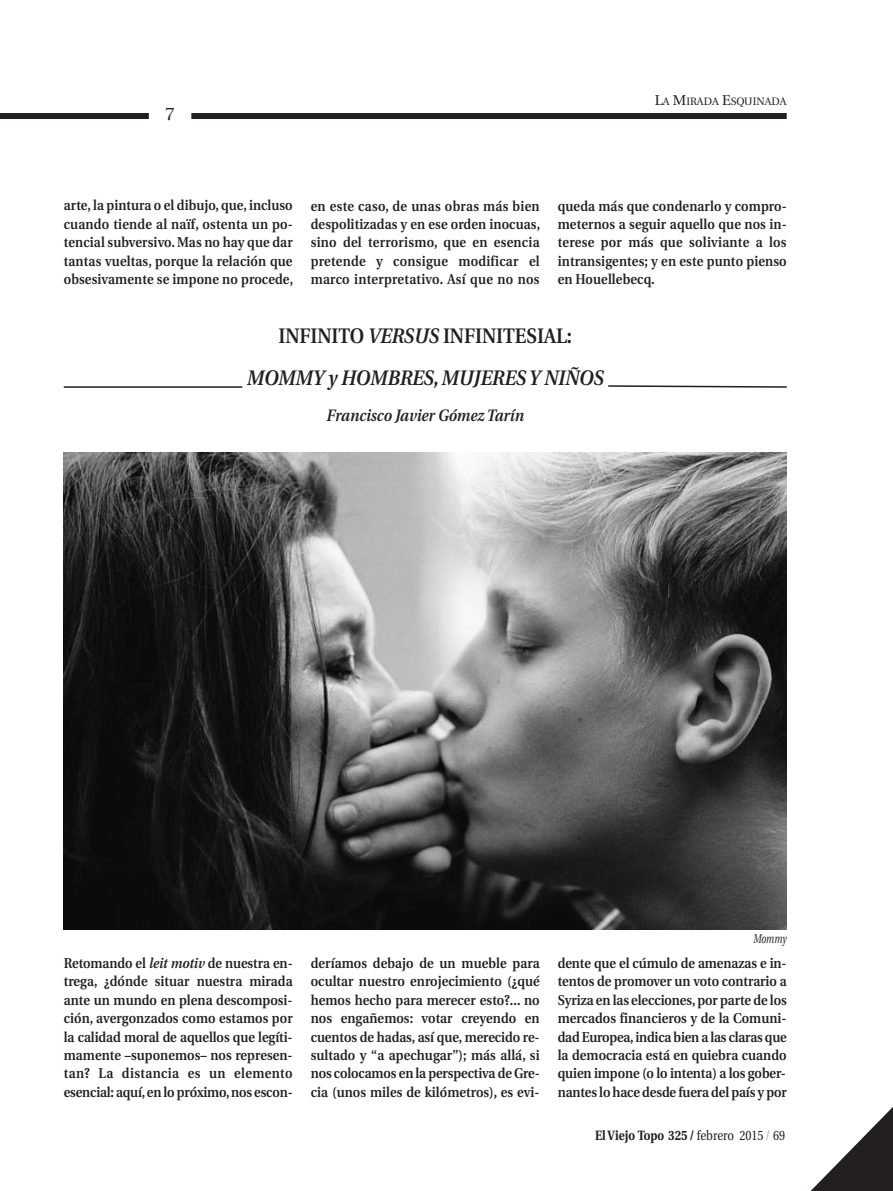
<style>
.page{position:relative;width:893px;height:1191px;background:#fff}
.page>*{position:absolute;margin:0;border:0;box-sizing:border-box;transform-origin:0 0}
.t1{font:italic 600 21px/42px "Utopia";letter-spacing:-.005em;color:#231f20;text-align:center;scale:.9 1}
.t2{font:18px "Utopia";color:#231f20}
.t3{font:italic 600 16.5px "Utopia";color:#231f20;scale:.9 1}
.t4{font:600 14.25px/18.5px "Utopia";letter-spacing:.01em;color:#231f20;text-align:justify;scale:.9 1}
.t5{font:700 13.5px "Utopia";color:#231f20;scale:.85 1}
.t6{font:italic 12.75px "Utopia";color:#231f20;scale:.7 1}
.t7{font:10.65px "Utopia";color:#231f20}
.s1{font-size:14.25px}
.s2{font-style:normal}
.s3{font-style:italic}
.s4{font-weight:400}
.s5{font-weight:400;color:#9d9fa2}
</style>
<div class="page">
<div style="left:191px;top:113px;width:596px;height:6px;background:#231f20"></div>
<svg style="left:810px;top:1107px;width:83px;height:84px"></svg>
<div style="left:0;top:113px;width:149px;height:6px;background:#231f20"></div>
<hr style="left:64px;top:386px;width:178px;height:2px;background:#231f20">
<svg style="left:608px;top:385px;width:179px;height:3px"></svg>
<img style="left:64px;top:452px;width:723px;height:477px">
<p class="t2" style="left:165px;top:107px;width:11px">7</p>
<p class="t7" style="left:655px;top:97px;width:133px"><span class="s1">L</span>A <span class="s1">M</span>IRADA <span class="s1">E</span>SQUINADA</p>
<p class="t4" style="left:64px;top:198px;width:256px">arte, la pintura o el dibujo, que, incluso cuando tiende al naïf, ostenta un po&shy;tencial subversivo. Mas no hay que dar tantas vueltas, porque la relación que obsesivamente se impone no procede,</p>
<p class="t4" style="left:311px;top:198px;width:256px">en este caso, de unas obras más bien despolitizadas y en ese orden inocuas, sino del terrorismo, que en esencia pretende y consigue modificar el marco interpretativo. Así que no nos</p>
<p class="t4" style="left:558px;top:198px;width:256px">queda más que condenarlo y compro&shy;meternos a seguir aquello que nos in&shy;terese por más que soliviante a los intransigentes; y en este punto pienso en Houellebecq.</p>
<h1 class="t1" style="left:247px;top:316px;width:398px"><span class="s2">INFINITO</span> VERSUS <span class="s2">INFINITESIAL:<br></span>MOMMY y HOMBRES, MUJERES Y NIÑOS</h1>
<p class="t3" style="left:326px;top:409px;width:221px">Francisco Javier Gómez Tarín</p>
<p class="t6" style="left:753px;top:933px;width:49px">Mommy</p>
<p class="t4" style="left:64px;top:954px;width:256px">Retomando el <span class="s3">leit motiv</span> de nuestra en&shy;trega, ¿dónde situar nuestra mirada ante un mundo en plena descomposi&shy;ción, avergonzados como estamos por la calidad moral de aquellos que legíti&shy;mamente –suponemos– nos represen&shy;tan? La distancia es un elemento esencial: aquí, en lo próximo, nos escon-</p>
<p class="t4" style="left:311px;top:954px;width:256px">deríamos debajo de un mueble para ocultar nuestro enrojecimiento (¿qué hemos hecho para merecer esto?... no nos engañemos: votar creyendo en cuentos de hadas, así que, merecido re&shy;sultado y “a apechugar”); más allá, si nos colocamos en la perspectiva de Gre&shy;cia (unos miles de kilómetros), es evi-</p>
<p class="t4" style="left:558px;top:954px;width:256px">dente que el cúmulo de amenazas e in&shy;tentos de promover un voto contrario a Syriza en las elecciones, por parte de los mercados financieros y de la Comuni&shy;dad Europea, indica bien a las claras que la democracia está en quiebra cuando quien impone (o lo intenta) a los gober&shy;nantes lo hace desde fuera del país y por</p>
<p class="t5" style="left:595px;top:1130px;width:225px">El Viejo Topo 325 / <span class="s4">febrero 2015</span><span class="s5">/</span> <span class="s4">69</span></p>
</div>
